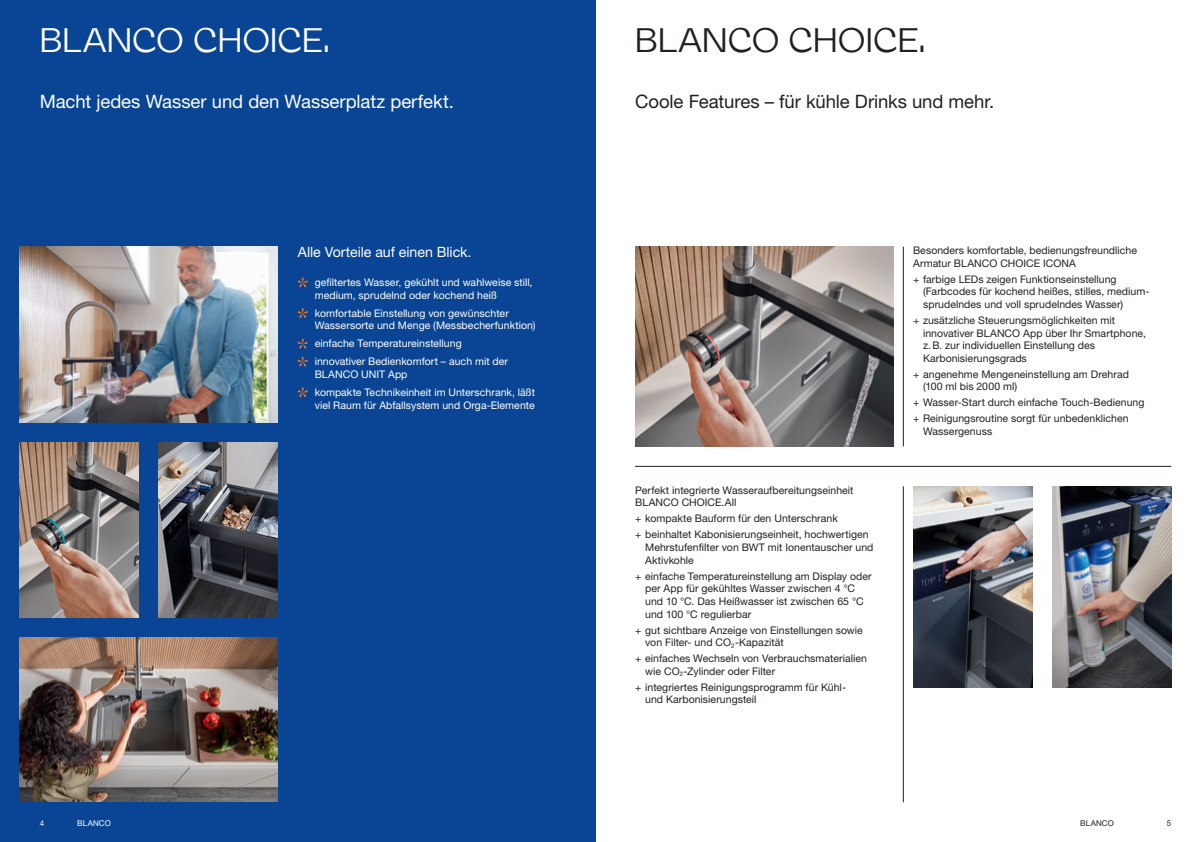
<style>
.page{position:relative;width:1191px;height:842px;background:#fff}
.page>*{position:absolute;margin:0;border:0;box-sizing:border-box;transform-origin:0 0}
.t1{font:34px "Valizas";color:#fff}
.t2{font:34px "Valizas";color:#231f20}
.t3{font:18.5px "Helvetica Neue LT Pro";letter-spacing:-.005em;color:#fff}
.t4{font:18.5px "Helvetica Neue LT Pro";letter-spacing:-.005em;color:#231f20}
.t5{font:14.2px "Helvetica Neue LT Pro";letter-spacing:-.005em;color:#fff}
.t6{font:10.5px/12.6px "Helvetica Neue LT Pro";letter-spacing:.005em;color:#231f20}
.t7{font:10.5px/12.6px "Helvetica Neue LT Pro";letter-spacing:.005em;color:#fff}
.t8{font:8px "Helvetica Neue LT Pro";letter-spacing:.015em;color:#fff}
.t9{font:8px "Helvetica Neue LT Pro";letter-spacing:.015em;color:#231f20}
</style>
<div class="page">
<div style="left:0;top:0;width:595px;height:842px;background:#094594"></div>
<img style="left:20px;top:247px;width:258px;height:175px">
<img style="left:20px;top:442px;width:119px;height:176px">
<img style="left:159px;top:442px;width:119px;height:176px">
<img style="left:635px;top:247px;width:258px;height:199px">
<img style="left:913px;top:486px;width:119px;height:201px">
<img style="left:1052px;top:486px;width:119px;height:201px">
<hr style="left:903px;top:247px;width:1px;height:199px;background:#231f20">
<hr style="left:903px;top:486px;width:1px;height:316px;background:#231f20">
<hr style="left:635px;top:466px;width:536px;height:1px;background:#231f20">
<img style="left:20px;top:637px;width:258px;height:164px">
<svg style="left:298px;top:278px;width:10px;height:9px"></svg>
<svg style="left:298px;top:308px;width:10px;height:10px"></svg>
<svg style="left:298px;top:339px;width:10px;height:9px"></svg>
<svg style="left:298px;top:357px;width:10px;height:9px"></svg>
<svg style="left:298px;top:387px;width:10px;height:10px"></svg>
<h1 class="t1" style="left:40px;top:14px;width:292px">BLANCO CHOICE.</h1>
<h1 class="t2" style="left:635px;top:14px;width:292px">BLANCO CHOICE.</h1>
<h2 class="t3" style="left:40px;top:90px;width:416px">Macht jedes Wasser und den Wasserplatz perfekt.</h2>
<h2 class="t4" style="left:635px;top:90px;width:360px">Coole Features – für kühle Drinks und mehr.</h2>
<h3 class="t5" style="left:298px;top:243px;width:175px">Alle Vorteile auf einen Blick.</h3>
<p class="t7" style="left:315px;top:276px;width:219px">gefiltertes Wasser, gekühlt und wahlweise still, medium, sprudelnd oder kochend heiß</p>
<p class="t7" style="left:315px;top:307px;width:222px">komfortable Einstellung von gewünschter<br>Wassersorte und Menge (Messbecherfunktion)</p>
<p class="t7" style="left:315px;top:334px;width:195px;line-height:18px">einfache Temperatureinstellung innovativer Bedienkomfort – auch mit der</p>
<p class="t7" style="left:315px;top:365px;width:222px;line-height:18px">BLANCO UNIT App<br>kompakte Technikeinheit im Unterschrank, läßt</p>
<p class="t7" style="left:315px;top:398px;width:221px">viel Raum für Abfallsystem und Orga-Elemente</p>
<p class="t6" style="left:913px;top:244px;width:225px">Besonders komfortable, bedienungsfreundliche<br>Armatur BLANCO CHOICE ICONA</p>
<p class="t6" style="left:923px;top:273px;width:228px;text-indent:-10px">+ farbige LEDs zeigen Funktionseinstellung (Farbcodes für kochend heißes, stilles, medium&shy;sprudelndes und voll sprudelndes Wasser)</p>
<p class="t6" style="left:923px;top:314px;width:224px;text-indent:-10px">+ zusätzliche Steuerungsmöglichkeiten mit innovativer BLANCO App über Ihr Smartphone, z.B. zur individuellen Einstellung des Karbonisierungsgrads</p>
<p class="t6" style="left:923px;top:368px;width:207px;text-indent:-10px">+ angenehme Mengeneinstellung am Drehrad (100 ml bis 2000 ml)</p>
<p class="t6" style="left:913px;top:394px;width:233px;line-height:16px">+ Wasser-Start durch einfache Touch-Bedienung + Reinigungsroutine sorgt für unbedenklichen</p>
<p class="t6" style="left:923px;top:425px;width:71px">Wassergenuss</p>
<p class="t6" style="left:635px;top:484px;width:220px">Perfekt integrierte Wasseraufbereitungseinheit<br>BLANCO CHOICE.All</p>
<p class="t6" style="left:635px;top:511px;width:235px;line-height:16px">+ kompakte Bauform für den Unterschrank<br>+ beinhaltet Kabonisierungseinheit, hochwertigen</p>
<p class="t6" style="left:645px;top:541px;width:230px">Mehrstufenfilter von BWT mit Ionentauscher und<br>Aktivkohle</p>
<p class="t6" style="left:645px;top:570px;width:228px;text-indent:-10px">+ einfache Temperatureinstellung am Display oder per App für gekühltes Wasser zwischen 4 °C und 10 °C. Das Heißwasser ist zwischen 65 °C und 100 °C regulierbar</p>
<p class="t6" style="left:645px;top:623px;width:219px;text-indent:-10px">+ gut sichtbare Anzeige von Einstellungen sowie von Filter- und CO<sub>2</sub>-Kapazität</p>
<p class="t6" style="left:645px;top:652px;width:223px;text-indent:-10px">+ einfaches Wechseln von Verbrauchsmaterialien wie CO<sub>2</sub>-Zylinder oder Filter</p>
<p class="t6" style="left:645px;top:681px;width:202px;text-indent:-10px">+ integriertes Reinigungsprogramm für Kühl&shy;und Karbonisierungsteil</p>
<p class="t8" style="left:40px;top:819px;width:6px">4</p>
<p class="t9" style="left:1080px;top:819px;width:35px">BLANCO</p>
<p class="t9" style="left:1166px;top:819px;width:6px">5</p>
<p class="t8" style="left:77px;top:819px;width:35px">BLANCO</p>
</div>
